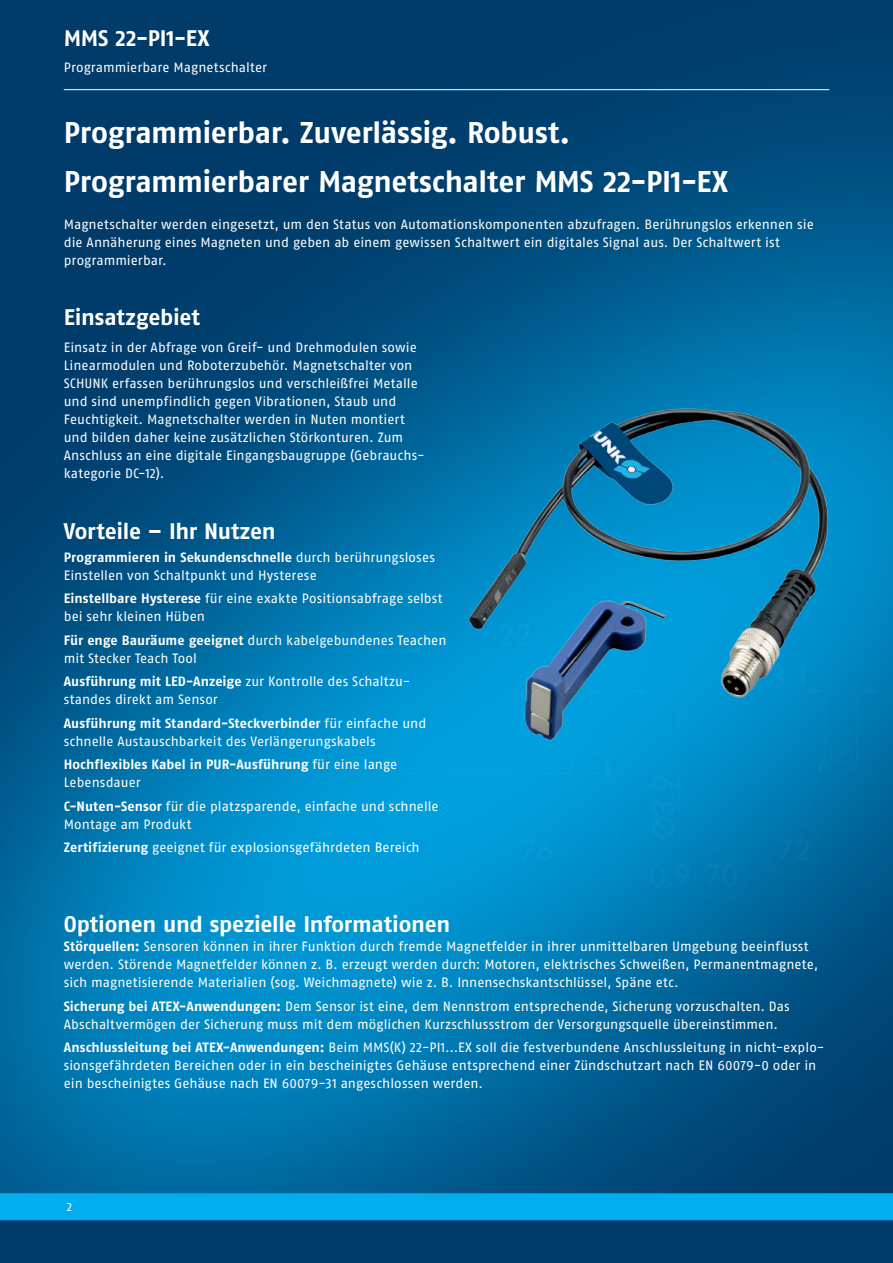
<style>
.page{position:relative;width:893px;height:1263px;background:#fff}
.page>*{position:absolute;margin:0;border:0;box-sizing:border-box;transform-origin:0 0}
.t1{font:700 30px/49.3px "SCHUNK Fago Pro";letter-spacing:-.015em;color:#fff}
.t2{font:700 22.5px "SCHUNK Fago Pro";letter-spacing:-.015em;color:#fff}
.t3{font:13.5px/18px "SCHUNK Fago Pro";color:#fff}
.t4{font:700 13.5px/18px "SCHUNK Fago Pro";letter-spacing:.005em;color:#fff}
.t5{font:12px "SCHUNK Fago Pro";color:#fff}
.s1{font-weight:700}
.s2{font-weight:400}
</style>
<div class="page">
<img style="left:0;top:0;width:893px;height:1180px">
<div style="left:0;top:1202px;width:893px;height:61px;background:#003b69"></div>
<svg style="left:0;top:1180px;width:893px;height:40px;background:#0090cc"></svg>
<hr style="left:64px;top:89px;width:765px;height:1px;background:#fff">
<img style="left:191px;top:484px;width:702px;height:606px">
<img style="left:468px;top:408px;width:361px;height:332px">
<h2 class="t2" style="left:64px;top:24px;width:147px">MMS 22-PI1-EX</h2>
<p class="t3" style="left:64px;top:59px;width:205px">Programmierbare Magnetschalter</p>
<h1 class="t1" style="left:64px;top:108px;width:665px">Programmierbar. Zuverlässig. Robust.<br>Programmierbarer Magnetschalter MMS 22-PI1-EX</h1>
<p class="t3" style="left:64px;top:215px;width:752px">Magnetschalter werden eingesetzt, um den Status von Automationskomponenten abzufragen. Berührungslos erkennen sie die Annäherung eines Magneten und geben ab einem gewissen Schaltwert ein digitales Signal aus. Der Schaltwert ist programmierbar.</p>
<h2 class="t2" style="left:64px;top:304px;width:138px">Einsatzgebiet</h2>
<p class="t3" style="left:64px;top:338px;width:362px">Einsatz in der Abfrage von Greif- und Drehmodulen sowie Linearmodulen und Roboterzubehör. Magnetschalter von SCHUNK erfassen berührungslos und verschleißfrei Metalle und sind unempfindlich gegen Vibrationen, Staub und Feuchtigkeit. Magnetschalter werden in Nuten montiert und bilden daher keine zusätzlichen Störkonturen. Zum Anschluss an eine digitale Eingangsbaugruppe (Gebrauchs&shy;kategorie DC-12).</p>
<h2 class="t2" style="left:64px;top:517px;width:213px">Vorteile – Ihr Nutzen</h2>
<p class="t3" style="left:64px;top:548px;width:373px"><span class="s1">Programmieren in Sekundenschnelle</span> durch berührungsloses<br>Einstellen von Schaltpunkt und Hysterese</p>
<p class="t3" style="left:64px;top:590px;width:380px"><span class="s1">Einstellbare Hysterese</span> für eine exakte Positionsabfrage selbst bei sehr kleinen Hüben</p>
<p class="t3" style="left:64px;top:631px;width:384px"><span class="s1">Für enge Bauräume geeignet</span> durch kabelgebundenes Teachen mit Stecker Teach Tool</p>
<p class="t3" style="left:64px;top:673px;width:348px"><span class="s1">Ausführung mit LED-Anzeige</span> zur Kontrolle des Schaltzu&shy;standes direkt am Sensor</p>
<p class="t3" style="left:64px;top:714px;width:364px"><span class="s1">Ausführung mit Standard-Steckverbinder</span> für einfache und schnelle Austauschbarkeit des Verlängerungskabels</p>
<p class="t4" style="left:64px;top:756px;width:335px">Hochflexibles Kabel in PUR-Ausführung <span class="s2">für eine lange<br>Lebensdauer</span></p>
<p class="t3" style="left:64px;top:797px;width:376px"><span class="s1">C-Nuten-Sensor</span> für die platzsparende, einfache und schnelle<br>Montage am Produkt</p>
<p class="t3" style="left:64px;top:839px;width:358px"><span class="s1">Zertifizierung</span> geeignet für explosionsgefährdeten Bereich</p>
<h2 class="t2" style="left:64px;top:911px;width:388px">Optionen und spezielle Informationen</h2>
<p class="t3" style="left:64px;top:938px;width:756px"><span class="s1">Störquellen:</span> Sensoren können in ihrer Funktion durch fremde Magnetfelder in ihrer unmittelbaren Umgebung beeinflusst werden. Störende Magnetfelder können z. B. erzeugt werden durch: Motoren, elektrisches Schweißen, Permanentmagnete, sich magnetisierende Materialien (sog. Weichmagnete) wie z. B. Innensechskantschlüssel, Späne etc.</p>
<p class="t3" style="left:64px;top:997px;width:728px"><span class="s1">Sicherung bei ATEX-Anwendungen:</span> Dem Sensor ist eine, dem Nennstrom entsprechende, Sicherung vorzuschalten. Das<br>Abschaltvermögen der Sicherung muss mit dem möglichen Kurzschlussstrom der Versorgungsquelle übereinstimmen.</p>
<p class="t3" style="left:64px;top:1039px;width:762px"><span class="s1">Anschlussleitung bei ATEX-Anwendungen:</span> Beim MMS(K) 22-PI1...EX soll die festverbundene Anschlussleitung in nicht-explo&shy;sionsgefährdeten Bereichen oder in ein bescheinigtes Gehäuse entsprechend einer Zündschutzart nach EN 60079-0 oder in ein bescheinigtes Gehäuse nach EN 60079-31 angeschlossen werden.</p>
<p class="t5" style="left:67px;top:1199px;width:7px">2</p>
</div>
